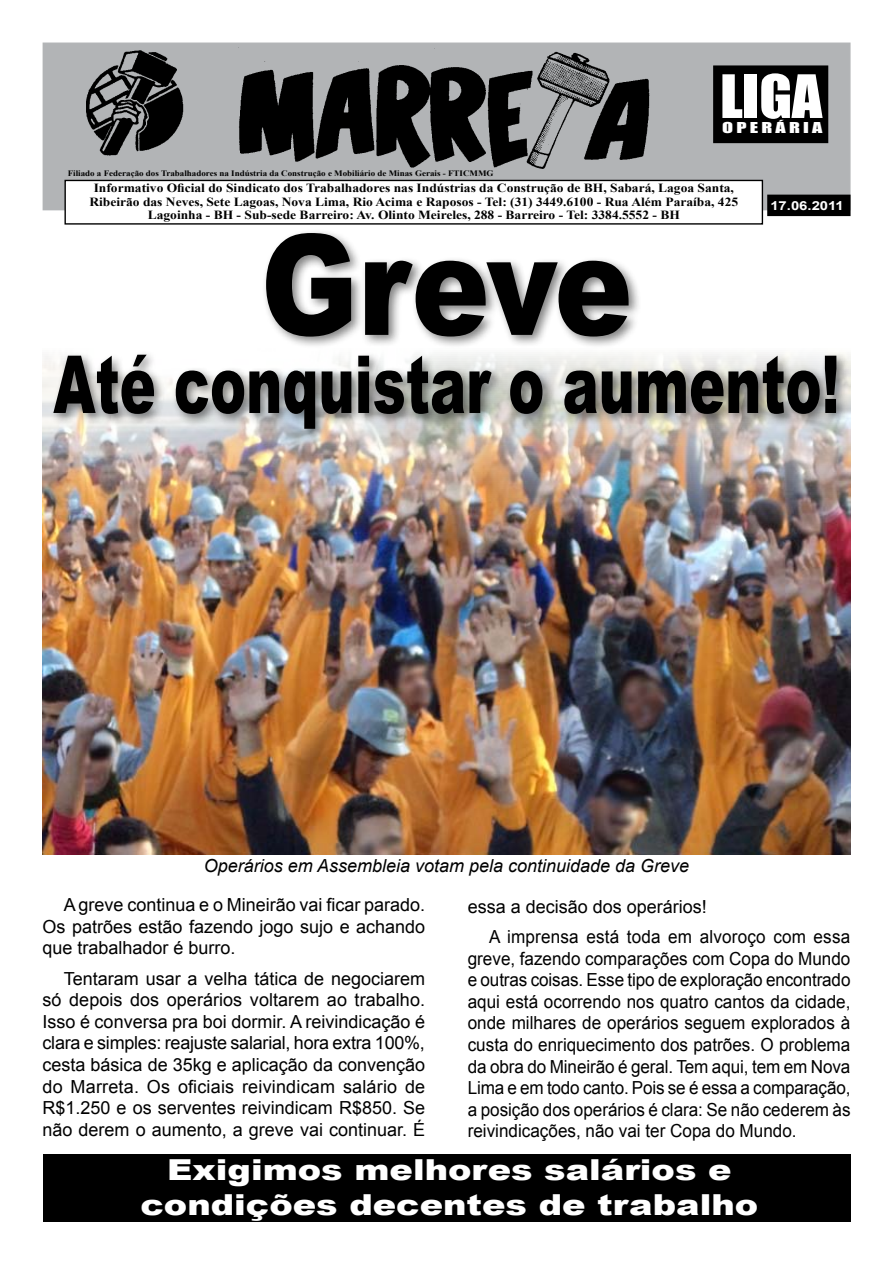
<style>
.page{position:relative;width:893px;height:1263px;background:#fff}
.page>*{position:absolute;margin:0;border:0;box-sizing:border-box;transform-origin:0 0}
.t1{font:900 139.95px "Arial";letter-spacing:-.015em;color:#000;scale:.83 1}
.t2{font:900 80.1px "Arial";color:#000;scale:.68 1}
.t3{font:55.2px "Impact";color:#fff;scale:1.09 1}
.t4{font:900 28.95px/34.7px "Arial";color:#fff;text-align:center;scale:1.22 1}
.t5{font:18px/21.6px "Arial";color:#000;text-align:justify}
.t6{font:18px/21.6px "Arial";color:#000;text-align:justify;scale:.95 1}
.t7{font:italic 18px "Arial";color:#000}
.t8{font:13.8px "Impact";letter-spacing:.16em;color:#fff;scale:1.47 1}
.t9{font:700 12.45px/13.6px "Times New Roman";color:#000;text-align:center;scale:1.09 1}
.t10{font:700 12.45px "Arial";color:#fff;scale:1.19 1}
.t11{font:700 8.25px "Times New Roman";color:#000;scale:1.09 1}
</style>
<div class="page">
<img style="left:43px;top:354px;width:807px;height:501px">
<div style="left:43px;top:43px;width:807px;height:167px;background:#b2b4b6"></div>
<div style="left:768px;top:195px;width:82px;height:20px;background:#000"></div>
<div style="left:767px;top:195px;width:83px;height:21px;border:1px solid #000"></div>
<img style="left:238px;top:47px;width:411px;height:122px">
<img style="left:86px;top:43px;width:97px;height:113px">
<div style="left:714px;top:66px;width:114px;height:76px;background:#000"></div>
<div style="left:713px;top:65px;width:115px;height:78px;border:1px solid #000"></div>
<div style="left:65px;top:180px;width:697px;height:44px;background:#fff"></div>
<div style="left:64px;top:180px;width:699px;height:45px;border:1px solid #000"></div>
<div style="left:49px;top:228px;width:799px;height:214px;background:#000;opacity:.5"></div>
<div style="left:43px;top:1155px;width:807px;height:67px;background:#000"></div>
<p class="t11" style="left:68px;top:167px;width:392px">Filiado a Federação dos Trabalhadores na Indústria da Construção e Mobiliário de Minas Gerais - FTICMMG</p>
<h3 class="t3" style="left:720px;top:53px;width:95px">LIGA</h3>
<p class="t8" style="left:722px;top:117px;width:63px">OPERÁRIA</p>
<p class="t9" style="left:89px;top:181px;width:597px">Informativo Oficial do Sindicato dos Trabalhadores nas Indústrias da Construção de BH, Sabará, Lagoa Santa,<br>Ribeirão das Neves, Sete Lagoas, Nova Lima, Rio Acima e Raposos - Tel: (31) 3449.6100 - Rua Além Paraíba, 425<br>Lagoinha - BH - Sub-sede Barreiro: Av. Olinto Meireles, 288 - Barreiro - Tel: 3384.5552 - BH</p>
<p class="t10" style="left:770px;top:197px;width:63px">17.06.2011</p>
<h1 class="t1" style="left:261px;top:183px;width:449px">Greve</h1>
<h2 class="t2" style="left:53px;top:326px;width:1158px">Até conquistar o aumento!</h2>
<p class="t7" style="left:204px;top:854px;width:487px">Operários em Assembleia votam pela continuidade da Greve</p>
<p class="t5" style="left:43px;top:894px;width:384px;text-indent:21px">A greve continua e o Mineirão vai ficar parado.<br>Os patrões estão fazendo jogo sujo e achando que trabalhador é burro.</p>
<p class="t5" style="left:43px;top:967px;width:384px;text-indent:21px">Tentaram usar a velha tática de negociarem só depois dos operários voltarem ao trabalho.<br>Isso é conversa pra boi dormir. A reivindicação é clara e simples: reajuste salarial, hora extra 100%, cesta básica de 35kg e aplicação da convenção do Marreta. Os oficiais reivindicam salário de R$1.250 e os serventes reivindicam R$850. Se não derem o aumento, a greve vai continuar. É</p>
<p class="t5" style="left:489px;top:892px;width:363px;line-height:30.2px;text-indent:-21px">essa a decisão dos operários!<br>A imprensa está toda em alvoroço com essa</p>
<p class="t6" style="left:468px;top:948px;width:404px">greve, fazendo comparações com Copa do Mundo e outras coisas. Esse tipo de exploração encontrado aqui está ocorrendo nos quatro cantos da cidade, onde milhares de operários seguem explorados à custa do enriquecimento dos patrões. O problema da obra do Mineirão é geral. Tem aqui, tem em Nova Lima e em todo canto. Pois se é essa a comparação, a posição dos operários é clara: Se não cederem às reivindicações, não vai ter Copa do Mundo.</p>
<h3 class="t4" style="left:141px;top:1151px;width:508px">Exigimos melhores salários e condições decentes de trabalho</h3>
</div>
